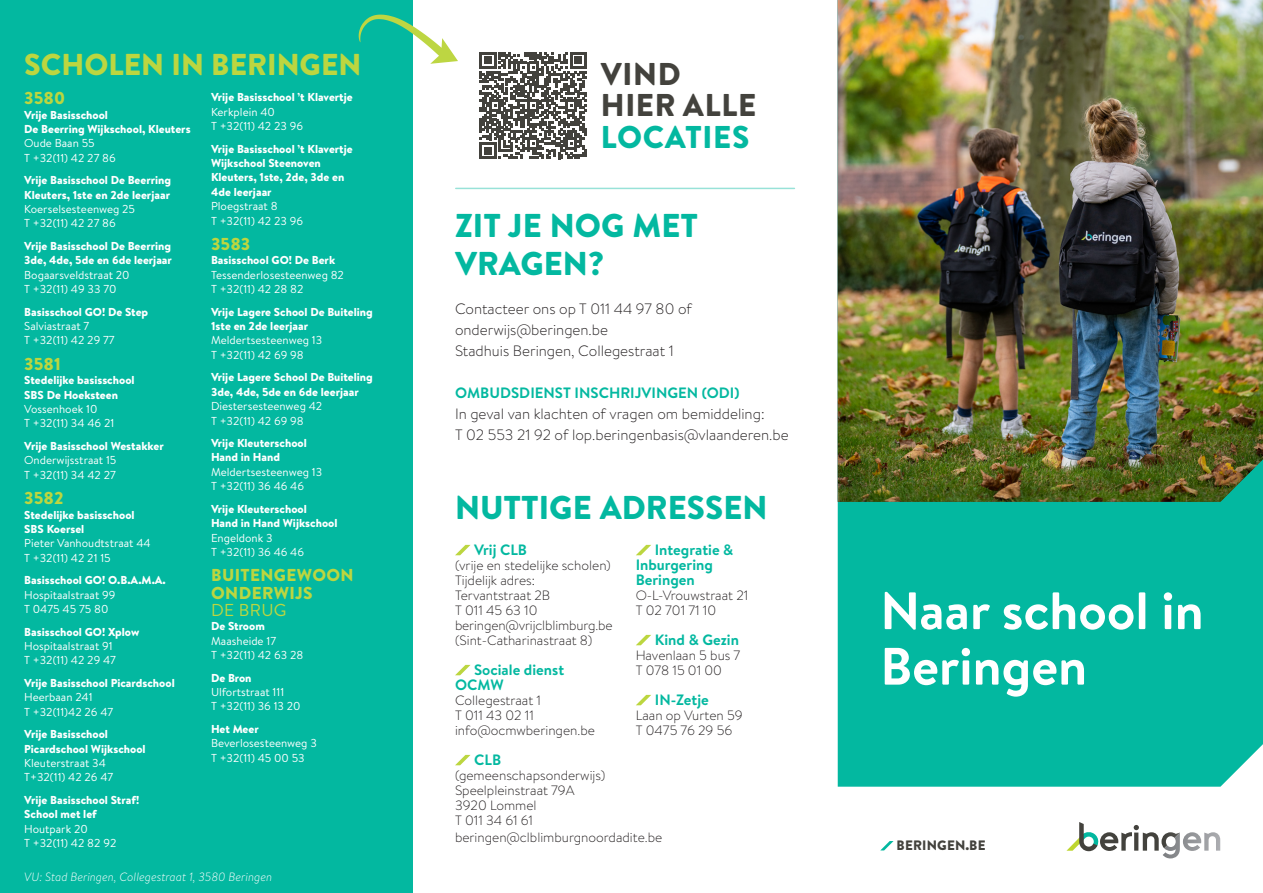
<style>
.page{position:relative;width:1263px;height:893px;background:#fff}
.page>*{position:absolute;margin:0;border:0;box-sizing:border-box;transform-origin:0 0}
.t1{font:700 52.5px/55.5px "Brandon Text";color:#fff}
.t2{font:900 33px/37.5px "Brandon Text";color:#03b8a0}
.t3{font:900 31.5px/31.5px "Brandon Text";letter-spacing:.02em;color:#43423d}
.t4{font:900 30.15px "Brandon Text";color:#bcd640}
.t5{font:900 17.25px/17.2px "Brandon Text";letter-spacing:.02em;color:#bcd640}
.t6{font:17.25px "Brandon Text";letter-spacing:.02em;color:#bcd640}
.t7{font:300 15px/21px "Brandon Text";color:#231f20}
.t8{font:700 15px/15px "Brandon Text";color:#03b8a0}
.t9{font:900 13.65px "Brandon Text";letter-spacing:.01em;color:#43423d}
.t10{font:300 13.5px/15px "Brandon Text";color:#231f20}
.t11{font:italic 300 12px "Brandon Text";color:#fff}
.t12{font:900 11.55px/14.4px "Brandon Text";color:#fff}
.t13{font:11.55px/14.4px "Brandon Text";color:#fff}
.s1{font-weight:400}
.s2{font-weight:900}
.s3{color:#03b8a0}
</style>
<div class="page">
<div style="left:0;top:0;width:412px;height:893px;background:#03b8a0"></div>
<svg style="left:1066px;top:822px;width:154px;height:30px"></svg>
<div style="left:838px;top:502px;width:425px;height:285px;background:#03b8a0"></div>
<img style="left:838px;top:0;width:425px;height:502px">
<svg style="left:881px;top:841px;width:12px;height:9px"></svg>
<svg style="left:455px;top:545px;width:15px;height:10px"></svg>
<svg style="left:455px;top:665px;width:15px;height:10px"></svg>
<svg style="left:455px;top:755px;width:15px;height:10px"></svg>
<svg style="left:636px;top:545px;width:15px;height:10px"></svg>
<svg style="left:636px;top:635px;width:15px;height:10px"></svg>
<svg style="left:636px;top:695px;width:15px;height:10px"></svg>
<svg style="left:479px;top:52px;width:108px;height:107px"></svg>
<svg style="left:359px;top:15px;width:99px;height:49px"></svg>
<hr style="left:456px;top:188px;width:338px;height:1px;background:#03b8a0">
<p class="t4" style="left:24px;top:43px;width:339px">SCHOLEN IN BERINGEN</p>
<p class="t5" style="left:24px;top:89px;width:42px">3580</p>
<p class="t12" style="left:24px;top:107px;width:168px">Vrije Basisschool<br>De Beerring Wijkschool, Kleuters<br><span class="s1">Oude Baan 55<br>T +32(11) 42 27 86</span></p>
<p class="t12" style="left:24px;top:173px;width:148px">Vrije Basisschool De Beerring<br>Kleuters, 1ste en 2de leerjaar<br><span class="s1">Koerselsesteenweg 25<br>T +32(11) 42 27 86</span></p>
<p class="t12" style="left:24px;top:239px;width:149px">Vrije Basisschool De Beerring<br>3de, 4de, 5de en 6de leerjaar<br><span class="s1">Bogaarsveldstraat 20<br>T +32(11) 49 33 70</span></p>
<p class="t13" style="left:24px;top:304px;width:125px"><span class="s2">Basisschool GO! De Step<br></span>Salviastraat 7<br>T +32(11) 42 29 77</p>
<p class="t5" style="left:24px;top:355px;width:38px">3581</p>
<p class="t12" style="left:24px;top:373px;width:112px">Stedelijke basisschool<br>SBS De Hoeksteen<br><span class="s1">Vossenhoek 10<br>T +32(11) 34 46 21</span></p>
<p class="t13" style="left:24px;top:438px;width:141px"><span class="s2">Vrije Basisschool Westakker<br></span>Onderwijsstraat 15<br>T +32(11) 34 42 27</p>
<p class="t5" style="left:24px;top:489px;width:41px">3582</p>
<p class="t13" style="left:24px;top:507px;width:128px"><span class="s2">Stedelijke basisschool<br>SBS Koersel<br></span>Pieter Vanhoudtstraat 44<br>T +32(11) 42 21 15</p>
<p class="t13" style="left:24px;top:573px;width:143px"><span class="s2">Basisschool GO! O.B.A.M.A.<br></span>Hospitaalstraat 99<br>T 0475 45 75 80</p>
<p class="t13" style="left:24px;top:624px;width:117px"><span class="s2">Basisschool GO! Xplow<br></span>Hospitaalstraat 91<br>T +32(11) 42 29 47</p>
<p class="t12" style="left:24px;top:675px;width:152px">Vrije Basisschool Picardschool<br><span class="s1">Heerbaan 241<br>T +32(11)42 26 47</span></p>
<p class="t12" style="left:24px;top:727px;width:123px">Vrije Basisschool<br>Picardschool Wijkschool<br><span class="s1">Kleuterstraat 34<br>T+32(11) 42 26 47</span></p>
<p class="t12" style="left:24px;top:792px;width:117px">Vrije Basisschool Straf!<br>School met lef<br><span class="s1">Houtpark 20<br>T +32(11) 42 82 92</span></p>
<p class="t12" style="left:211px;top:90px;width:143px">Vrije Basisschool ’t Klavertje<br><span class="s1">Kerkplein 40<br>T +32(11) 42 23 96</span></p>
<p class="t12" style="left:211px;top:141px;width:143px">Vrije Basisschool ’t Klavertje<br>Wijkschool Steenoven<br>Kleuters, 1ste, 2de, 3de en<br>4de leerjaar<br><span class="s1">Ploegstraat 8<br>T +32(11) 42 23 96</span></p>
<p class="t5" style="left:211px;top:235px;width:41px">3583</p>
<p class="t13" style="left:211px;top:253px;width:134px"><span class="s2">Basisschool GO! De Berk<br></span>Tessenderlosesteenweg 82<br>T +32(11) 42 28 82</p>
<p class="t12" style="left:211px;top:304px;width:163px">Vrije Lagere School De Buiteling<br>1ste en 2de leerjaar<br><span class="s1">Meldertsesteenweg 13<br>T +32(11) 42 69 98</span></p>
<p class="t12" style="left:211px;top:370px;width:163px">Vrije Lagere School De Buiteling<br>3de, 4de, 5de en 6de leerjaar<br><span class="s1">Diestersesteenweg 42<br>T +32(11) 42 69 98</span></p>
<p class="t13" style="left:211px;top:435px;width:113px"><span class="s2">Vrije Kleuterschool<br>Hand in Hand<br></span>Meldertsesteenweg 13<br>T +32(11) 36 46 46</p>
<p class="t12" style="left:211px;top:501px;width:128px">Vrije Kleuterschool<br>Hand in Hand Wijkschool<br><span class="s1">Engeldonk 3<br>T +32(11) 36 46 46</span></p>
<p class="t5" style="left:211px;top:566px;width:144px">BUITENGEWOON<br>ONDERWIJS</p>
<p class="t6" style="left:211px;top:598px;width:77px">DE BRUG</p>
<p class="t13" style="left:211px;top:619px;width:94px"><span class="s2">De Stroom<br></span>Maasheide 17<br>T +32(11) 42 63 28</p>
<p class="t13" style="left:211px;top:670px;width:91px"><span class="s2">De Bron<br></span>Ulfortstraat 111<br>T +32(11) 36 13 20</p>
<p class="t13" style="left:211px;top:721px;width:107px"><span class="s2">Het Meer<br></span>Beverlosesteenweg 3<br>T +32(11) 45 00 53</p>
<p class="t11" style="left:24px;top:869px;width:249px">VU: Stad Beringen, Collegestraat 1, 3580 Beringen</p>
<p class="t3" style="left:601px;top:58px;width:157px">VIND<br>HIER ALLE<br><span class="s3">LOCATIES</span></p>
<p class="t2" style="left:455px;top:206px;width:245px">ZIT JE NOG MET<br>VRAGEN?</p>
<p class="t7" style="left:455px;top:298px;width:238px">Contacteer ons op T 011 44 97 80 of onderwijs@beringen.be<br>Stadhuis Beringen, Collegestraat 1</p>
<p class="t8" style="left:455px;top:385px;width:286px">OMBUDSDIENST INSCHRIJVINGEN (ODI)</p>
<p class="t7" style="left:455px;top:403px;width:335px">In geval van klachten of vragen om bemiddeling:<br>T 02 553 21 92 of lop.beringenbasis@vlaanderen.be</p>
<p class="t2" style="left:455px;top:488px;width:314px">NUTTIGE ADRESSEN</p>
<p class="t8" style="left:474px;top:542px;width:55px">Vrij CLB</p>
<p class="t10" style="left:455px;top:558px;width:159px">(vrije en stedelijke scholen)<br>Tijdelijk adres:<br>Tervantstraat 2B<br>T 011 45 63 10 beringen@vrijclblimburg.be (Sint-Catharinastraat 8)</p>
<p class="t8" style="left:455px;top:662px;width:111px;text-indent:19px">Sociale dienst<br>OCMW</p>
<p class="t10" style="left:455px;top:693px;width:88px">Collegestraat 1</p>
<p class="t10" style="left:455px;top:708px;width:80px">T 011 43 02 11</p>
<p class="t10" style="left:455px;top:723px;width:141px">info@ocmwberingen.be</p>
<p class="t8" style="left:474px;top:752px;width:29px">CLB</p>
<p class="t10" style="left:455px;top:768px;width:152px">(gemeenschapsonderwijs)</p>
<p class="t10" style="left:455px;top:783px;width:121px">Speelpleinstraat 79A</p>
<p class="t10" style="left:455px;top:798px;width:83px">3920 Lommel</p>
<p class="t10" style="left:455px;top:813px;width:79px">T 011 34 61 61</p>
<p class="t8" style="left:636px;top:542px;width:99px;text-indent:19px">Integratie &amp;<br>Inburgering</p>
<p class="t8" style="left:636px;top:572px;width:61px">Beringen</p>
<p class="t10" style="left:636px;top:588px;width:114px">O-L-Vrouwstraat 21</p>
<p class="t10" style="left:636px;top:603px;width:82px">T 02 701 71 10</p>
<p class="t8" style="left:655px;top:632px;width:86px">Kind &amp; Gezin</p>
<p class="t10" style="left:636px;top:648px;width:106px">Havenlaan 5 bus 7</p>
<p class="t10" style="left:636px;top:663px;width:88px">T 078 15 01 00</p>
<p class="t8" style="left:655px;top:692px;width:56px">IN-Zetje</p>
<p class="t10" style="left:636px;top:708px;width:108px">Laan op Vurten 59</p>
<p class="t10" style="left:636px;top:723px;width:98px">T 0475 76 29 56</p>
<p class="t10" style="left:455px;top:829px;width:209px">beringen@clblimburgnoordadite.be</p>
<p class="t1" style="left:880px;top:582px;width:325px">Naar school in<br>Beringen</p>
<p class="t9" style="left:897px;top:836px;width:90px">BERINGEN.BE</p>
</div>
